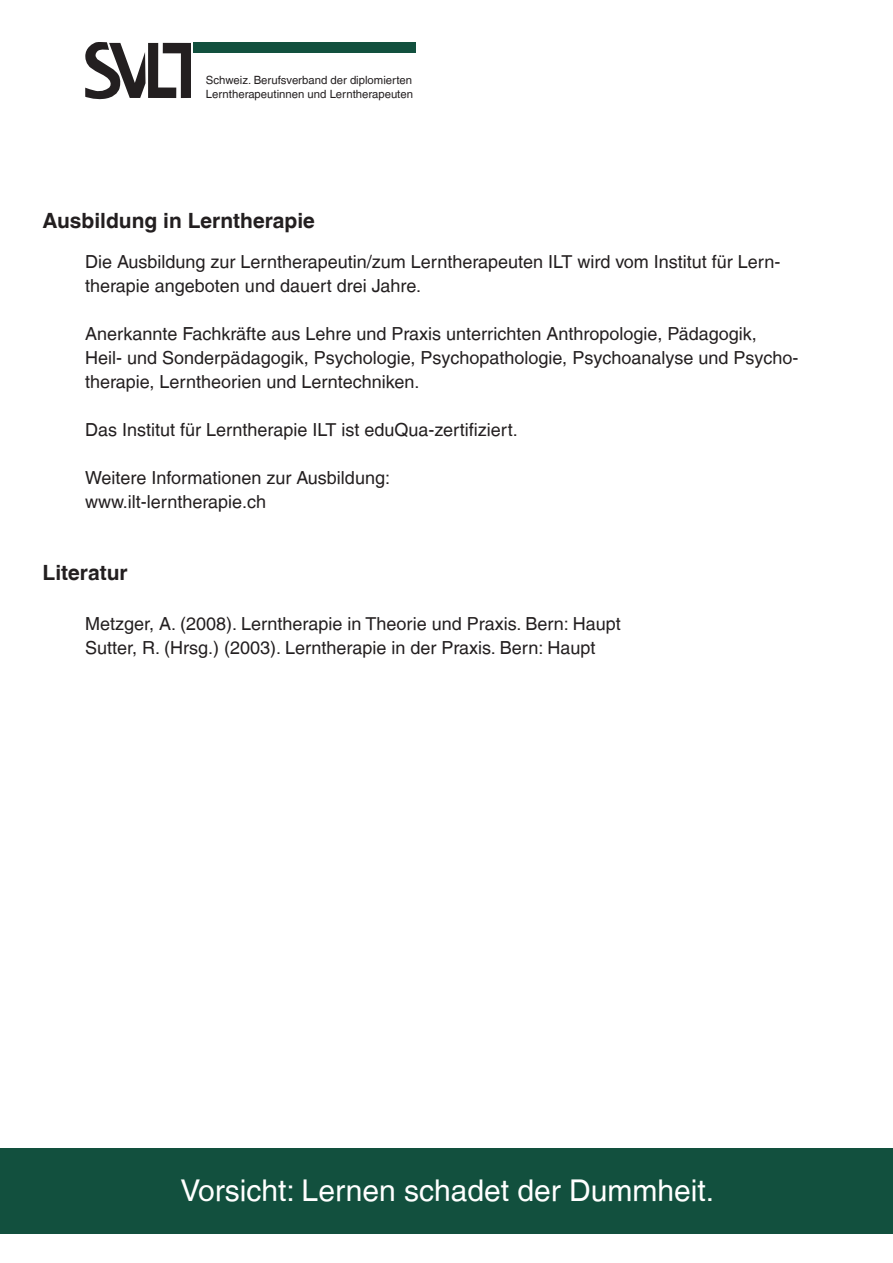
<style>
.page{position:relative;width:893px;height:1263px;background:#fff}
.page>*{position:absolute;margin:0;border:0;box-sizing:border-box;transform-origin:0 0}
.t1{font:30px "Helvetica LT";color:#fff}
.t2{font:700 21px "Helvetica LT";color:#231f20}
.t3{font:18px/24px "Helvetica LT";color:#231f20}
.t4{font:11.4px/13.6px "Helvetica LT";color:#231f20}
</style>
<div class="page">
<div style="left:0;top:1148px;width:893px;height:85px;background:#12503e"></div>
<svg style="left:85px;top:43px;width:106px;height:57px"></svg>
<div style="left:193px;top:43px;width:223px;height:10px;background:#12503e"></div>
<p class="t4" style="left:206px;top:73px;width:209px">Schweiz. Berufsverband der diplomierten<br>Lerntherapeutinnen und Lerntherapeuten</p>
<p class="t2" style="left:43px;top:207px;width:274px">Ausbildung in Lerntherapie</p>
<p class="t3" style="left:85px;top:250px;width:697px">Die Ausbildung zur Lerntherapeutin/zum Lerntherapeuten ILT wird vom Institut für Lern&shy;therapie angeboten und dauert drei Jahre.</p>
<p class="t3" style="left:85px;top:322px;width:715px">Anerkannte Fachkräfte aus Lehre und Praxis unterrichten Anthropologie, Pädagogik,<br>Heil- und Sonderpädagogik, Psychologie, Psychopathologie, Psychoanalyse und Psycho&shy;therapie, Lerntheorien und Lerntechniken.</p>
<p class="t3" style="left:85px;top:418px;width:434px">Das Institut für Lerntherapie ILT ist eduQua-zertifiziert.</p>
<p class="t3" style="left:85px;top:466px;width:306px">Weitere Informationen zur Ausbildung: www.ilt-lerntherapie.ch</p>
<p class="t2" style="left:43px;top:559px;width:87px">Literatur</p>
<p class="t3" style="left:85px;top:611px;width:537px">Metzger, A. (2008). Lerntherapie in Theorie und Praxis. Bern: Haupt<br>Sutter, R. (Hrsg.) (2003). Lerntherapie in der Praxis. Bern: Haupt</p>
<h1 class="t1" style="left:180px;top:1173px;width:535px">Vorsicht: Lernen schadet der Dummheit.</h1>
</div>
